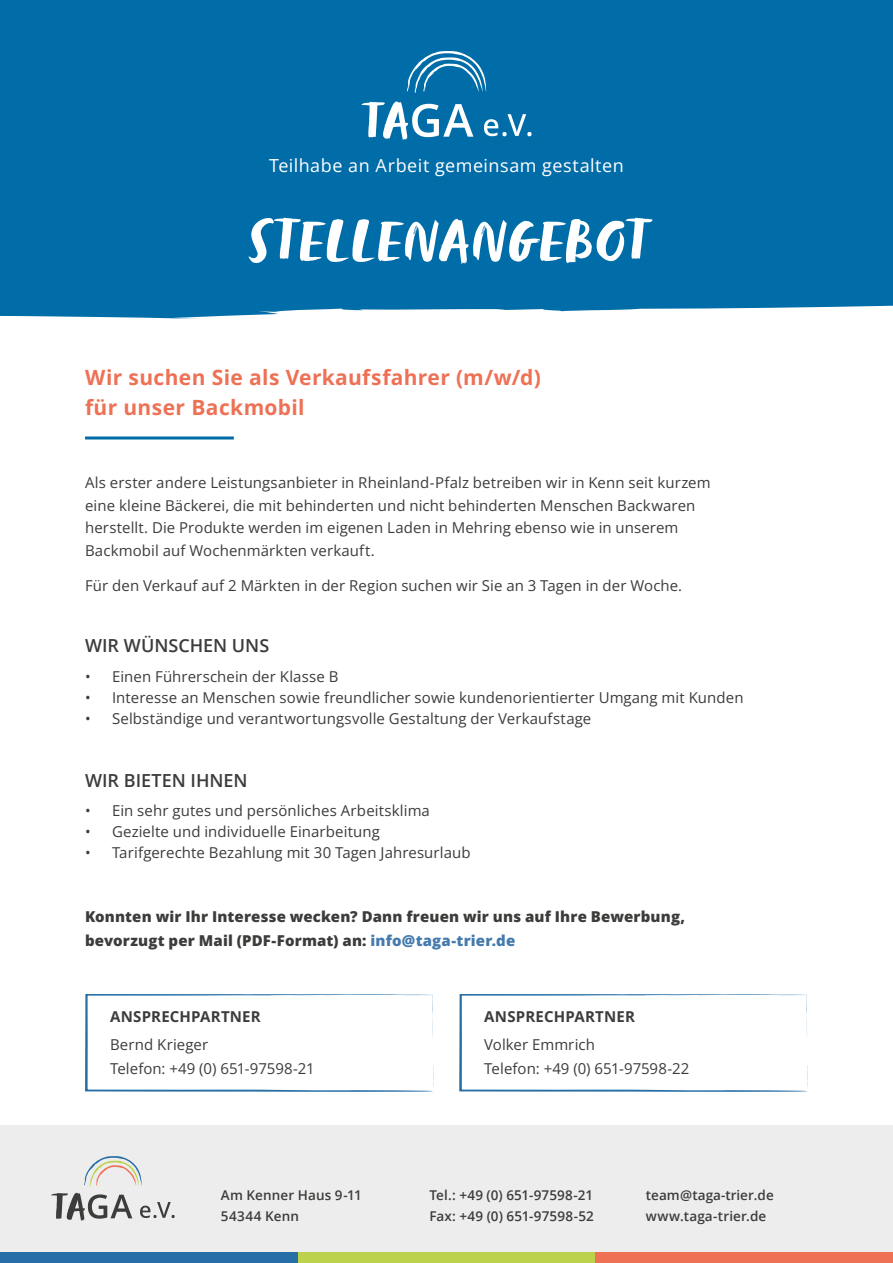
<style>
.page{position:relative;width:893px;height:1263px;background:#fff}
.page>*{position:absolute;margin:0;border:0;box-sizing:border-box;transform-origin:0 0}
.t1{font:60px "Zooja Pro";letter-spacing:.07em;color:#fff}
.t2{font:700 21px/30px "Open Sans";letter-spacing:.015em;color:#ee7155}
.t3{font:18px "Open Sans";letter-spacing:.025em;color:#fff}
.t4{font:600 18px "Open Sans";letter-spacing:-.005em;color:#3c3c3b}
.t5{font:15px/22.5px "Open Sans";letter-spacing:.005em;color:#3c3c3b}
.t6{font:800 15px/24px "Open Sans";letter-spacing:.01em;color:#3c3c3b}
.t7{font:700 15px "Open Sans";letter-spacing:.015em;color:#3c3c3b}
.t8{font:600 13.5px/21px "Open Sans";letter-spacing:.01em;color:#3c3c3b}
.s1{color:#447aae}
</style>
<div class="page">
<div style="left:0;top:1125px;width:893px;height:127px;background:#ededed"></div>
<div style="left:298px;top:1252px;width:297px;height:11px;background:#bdd24b"></div>
<div style="left:595px;top:1252px;width:298px;height:11px;background:#ee7155"></div>
<div style="left:0;top:0;width:893px;height:319px;background:#006ca8"></div>
<svg style="left:407px;top:51px;width:79px;height:43px;background:#2d86b7"></svg>
<svg style="left:484px;top:114px;width:47px;height:22px"></svg>
<svg style="left:361px;top:101px;width:112px;height:39px"></svg>
<div style="left:0;top:1252px;width:298px;height:11px;background:#266ea6"></div>
<svg style="left:84px;top:1156px;width:58px;height:31px"></svg>
<svg style="left:140px;top:1202px;width:35px;height:16px"></svg>
<svg style="left:51px;top:1193px;width:81px;height:28px"></svg>
<hr style="left:85px;top:436px;width:149px;height:3px;background:#006ca8">
<svg style="left:85px;top:994px;width:349px;height:98px"></svg>
<svg style="left:459px;top:994px;width:349px;height:98px"></svg>
<p class="t3" style="left:269px;top:153px;width:356px">Teilhabe an Arbeit gemeinsam gestalten</p>
<h1 class="t1" style="left:248px;top:205px;width:399px">STELLENANGEBOT</h1>
<h2 class="t2" style="left:85px;top:361px;width:457px">Wir suchen Sie als Verkaufsfahrer (m/w/d) für unser Backmobil</h2>
<p class="t5" style="left:85px;top:471px;width:627px">Als erster andere Leistungsanbieter in Rheinland-Pfalz betreiben wir in Kenn seit kurzem eine kleine Bäckerei, die mit behinderten und nicht behinderten Menschen Backwaren herstellt. Die Produkte werden im eigenen Laden in Mehring ebenso wie in unserem Backmobil auf Wochenmärkten verkauft.</p>
<p class="t5" style="left:85px;top:574px;width:599px">Für den Verkauf auf 2 Märkten in der Region suchen wir Sie an 3 Tagen in der Woche.</p>
<p class="t4" style="left:85px;top:633px;width:186px">WIR WÜNSCHEN UNS</p>
<p class="t5" style="left:85px;top:665px;width:255px">• Einen Führerschein der Klasse B</p>
<p class="t5" style="left:85px;top:686px;width:660px">• Interesse an Menschen sowie freundlicher sowie kundenorientierter Umgang mit Kunden</p>
<p class="t5" style="left:85px;top:707px;width:508px">• Selbständige und verantwortungsvolle Gestaltung der Verkaufstage</p>
<p class="t4" style="left:85px;top:768px;width:164px">WIR BIETEN IHNEN</p>
<p class="t5" style="left:85px;top:799px;width:346px">• Ein sehr gutes und persönliches Arbeitsklima</p>
<p class="t5" style="left:85px;top:820px;width:296px">• Gezielte und individuelle Einarbeitung</p>
<p class="t5" style="left:85px;top:841px;width:387px">• Tarifgerechte Bezahlung mit 30 Tagen Jahresurlaub</p>
<p class="t6" style="left:85px;top:904px;width:601px">Konnten wir Ihr Interesse wecken? Dann freuen wir uns auf Ihre Bewerbung, bevorzugt per Mail (PDF-Format) an: <span class="s1">info@taga-trier.de</span></p>
<p class="t7" style="left:110px;top:1005px;width:152px">ANSPRECHPARTNER</p>
<p class="t5" style="left:110px;top:1032px;width:206px;line-height:24px">Bernd Krieger<br>Telefon: +49 (0) 651-97598-21</p>
<p class="t7" style="left:484px;top:1005px;width:152px">ANSPRECHPARTNER</p>
<p class="t5" style="left:484px;top:1032px;width:207px;line-height:24px">Volker Emmrich<br>Telefon: +49 (0) 651-97598-22</p>
<p class="t8" style="left:221px;top:1184px;width:142px">Am Kenner Haus 9-11<br>54344 Kenn</p>
<p class="t8" style="left:646px;top:1184px;width:130px">team@taga-trier.de www.taga-trier.de</p>
<p class="t8" style="left:429px;top:1184px;width:166px">Tel.: +49 (0) 651-97598-21<br>Fax: +49 (0) 651-97598-52</p>
</div>
